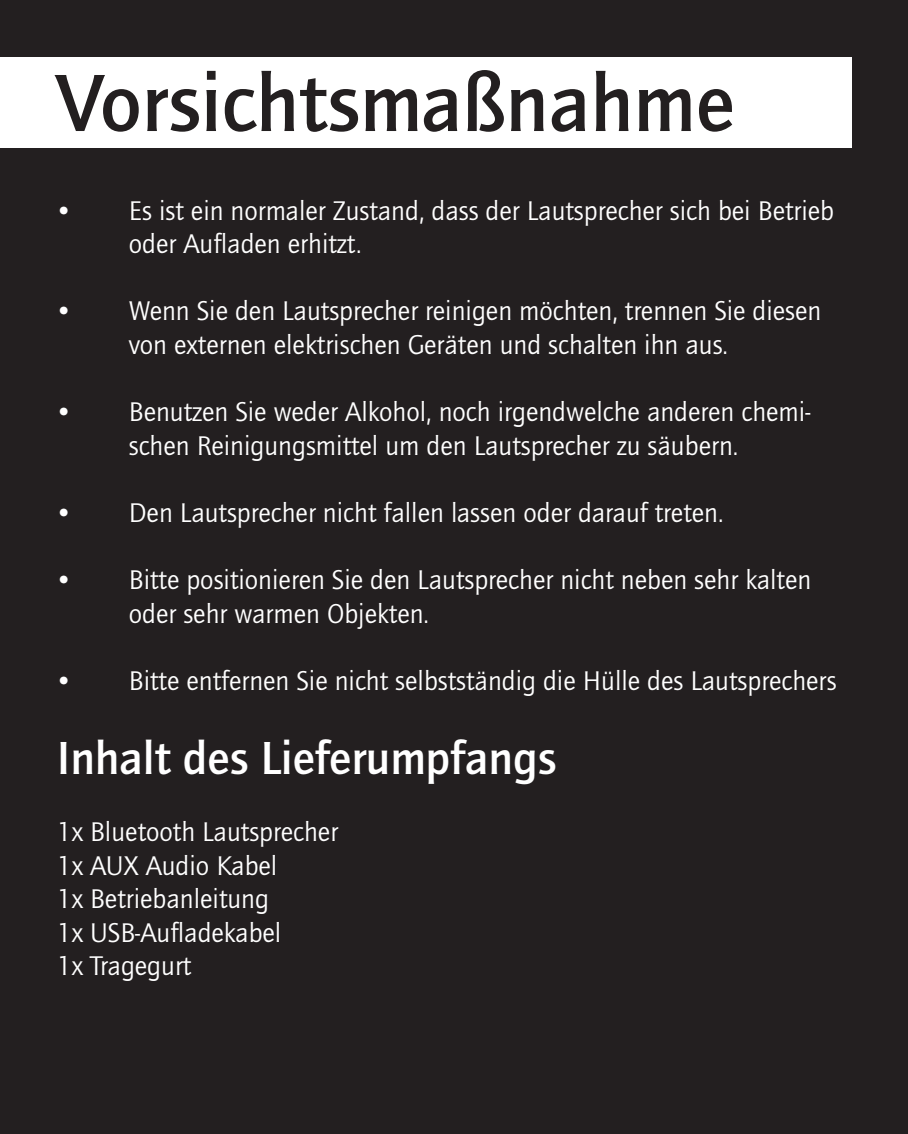
<style>
.page{position:relative;width:908px;height:1134px;background:#fff}
.page>*{position:absolute;margin:0;border:0;box-sizing:border-box;transform-origin:0 0}
.t1{font:500 84px "Quay Sans ITC Std";color:#231f20}
.t2{font:500 48px "Quay Sans ITC Std";color:#fff}
.t3{font:28px/33.6px "Quay Sans ITC Std";color:#fff}
</style>
<div class="page">
<div style="left:0;top:0;width:907px;height:1134px;background:#231f20"></div>
<div style="left:0;top:57px;width:850px;height:90px;background:#fff"></div>
<h1 class="t1" style="left:57px;top:54px;width:679px">Vorsichtsmaßnahme</h1>
<p class="t3" style="left:129px;top:193px;width:706px;text-indent:-72px">• Es ist ein normaler Zustand, dass der Lautsprecher sich bei Betrieb oder Aufladen erhitzt.</p>
<p class="t3" style="left:129px;top:294px;width:694px;text-indent:-72px">• Wenn Sie den Lautsprecher reinigen möchten, trennen Sie diesen von externen elektrischen Geräten und schalten ihn aus.</p>
<p class="t3" style="left:57px;top:395px;width:754px;text-align:center">• Benutzen Sie weder Alkohol, noch irgendwelche anderen chemi&shy;schen Reinigungsmittel um den Lautsprecher zu säubern.</p>
<p class="t3" style="left:57px;top:496px;width:668px">• Den Lautsprecher nicht fallen lassen oder darauf treten.</p>
<p class="t3" style="left:129px;top:563px;width:683px;text-indent:-72px">• Bitte positionieren Sie den Lautsprecher nicht neben sehr kalten oder sehr warmen Objekten.</p>
<p class="t3" style="left:57px;top:664px;width:781px">• Bitte entfernen Sie nicht selbstständig die Hülle des Lautsprechers</p>
<h2 class="t2" style="left:57px;top:730px;width:501px">Inhalt des Lieferumpfangs</h2>
<p class="t3" style="left:57px;top:815px;width:283px">1x Bluetooth Lautsprecher<br>1x AUX Audio Kabel<br>1x Betriebanleitung<br>1x USB-Aufladekabel<br>1x Tragegurt</p>
</div>
